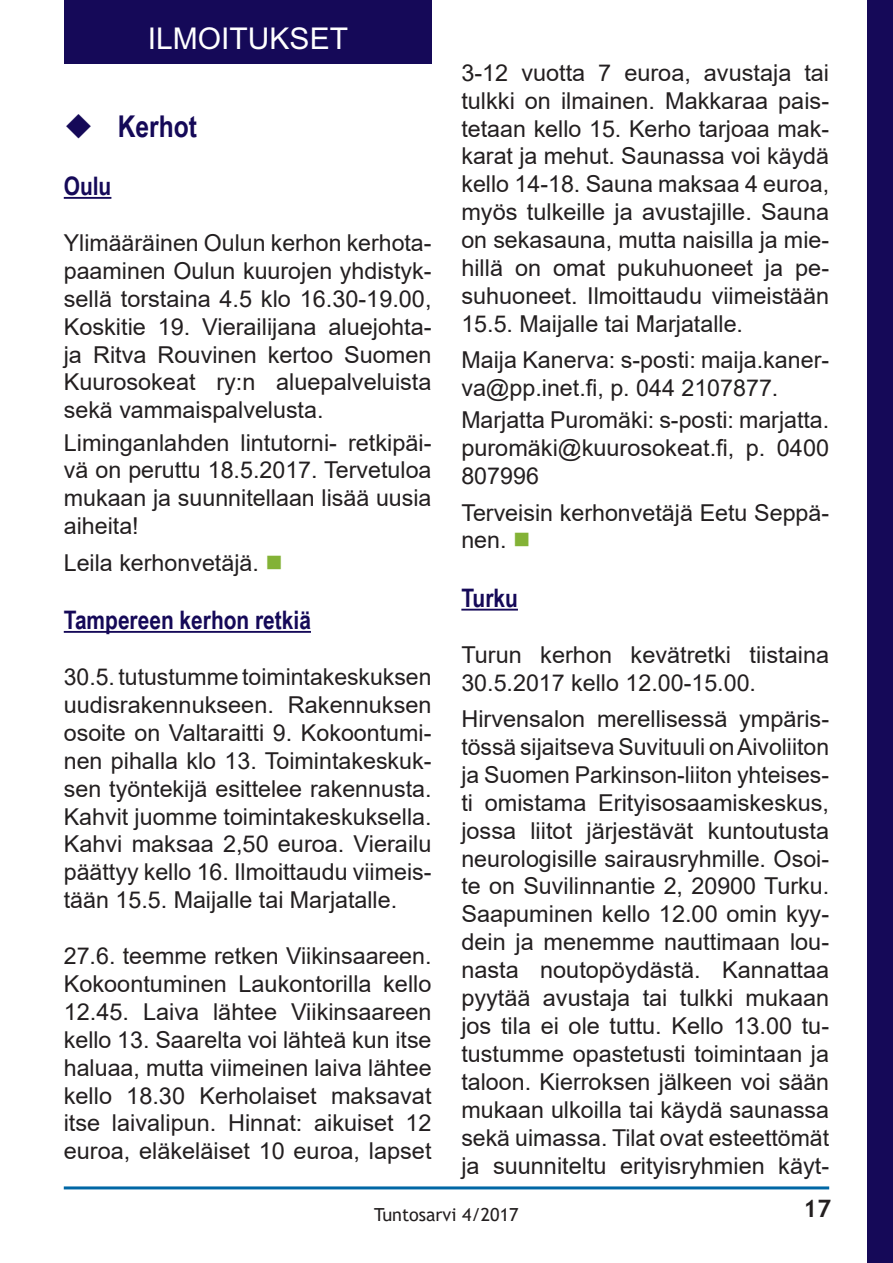
<style>
.page{position:relative;width:893px;height:1263px;background:#fff}
.page>*{position:absolute;margin:0;border:0;box-sizing:border-box;transform-origin:0 0}
.t1{font:30px "Arial";color:#fff}
.t2{font:700 30px "Arial Narrow";color:#150958}
.t3{font:700 25.5px "Arial Narrow";color:#150958}
.t4{font:700 24px "Trebuchet MS";color:#231f20}
.t5{font:23.25px/27.9px "Arial";color:#231f20;text-align:justify}
.t6{font:18px "Trebuchet MS";color:#231f20}
.s1{color:#83b236}
</style>
<div class="page">
<hr style="left:64px;top:1186px;width:765px;height:3px;background:#0067a5">
<hr style="left:64px;top:197px;width:47px;height:2px;background:#150958">
<hr style="left:64px;top:631px;width:247px;height:2px;background:#150958">
<hr style="left:461px;top:609px;width:57px;height:2px;background:#150958">
<div style="left:64px;top:0;width:368px;height:64px;background:#150958"></div>
<div style="left:867px;top:0;width:26px;height:1263px;background:#150958"></div>
<p class="t1" style="left:148px;top:17px;width:202px">ILMOITUKSET</p>
<p class="t2" style="left:118px;top:103px;width:81px">Kerhot</p>
<p class="t3" style="left:64px;top:167px;width:49px">Oulu</p>
<p class="t5" style="left:64px;top:229px;width:369px">Ylimääräinen Oulun kerhon kerhota&shy;paaminen Oulun kuurojen yhdistyk&shy;sellä torstaina 4.5 klo 16.30-19.00, Koskitie 19. Vierailijana aluejohta&shy;ja Ritva Rouvinen kertoo Suomen Kuurosokeat ry:n aluepalveluista sekä vammaispalvelusta.</p>
<p class="t5" style="left:64px;top:428px;width:369px">Liminganlahden lintutorni- retkipäi&shy;vä on peruttu 18.5.2017. Tervetuloa mukaan ja suunnitellaan lisää uusia aiheita!</p>
<p class="t5" style="left:64px;top:548px;width:220px">Leila kerhonvetäjä. <span class="s1">■</span></p>
<p class="t3" style="left:64px;top:601px;width:249px">Tampereen kerhon retkiä</p>
<p class="t5" style="left:64px;top:663px;width:369px">30.5. tutustumme toimintakeskuksen uudisrakennukseen. Rakennuksen osoite on Valtaraitti 9. Kokoontumi&shy;nen pihalla klo 13. Toimintakeskuk&shy;sen työntekijä esittelee rakennusta.<br>Kahvit juomme toimintakeskuksella.<br>Kahvi maksaa 2,50 euroa. Vierailu päättyy kello 16. Ilmoittaudu viimeis&shy;tään 15.5. Maijalle tai Marjatalle.</p>
<p class="t5" style="left:64px;top:942px;width:369px">27.6. teemme retken Viikinsaareen.<br>Kokoontuminen Laukontorilla kello 12.45. Laiva lähtee Viikinsaareen kello 13. Saarelta voi lähteä kun itse haluaa, mutta viimeinen laiva lähtee kello 18.30 Kerholaiset maksavat itse laivalipun. Hinnat: aikuiset 12 euroa, eläkeläiset 10 euroa, lapset</p>
<p class="t5" style="left:461px;top:58px;width:369px">3-12 vuotta 7 euroa, avustaja tai tulkki on ilmainen. Makkaraa pais&shy;tetaan kello 15. Kerho tarjoaa mak&shy;karat ja mehut. Saunassa voi käydä kello 14-18. Sauna maksaa 4 euroa, myös tulkeille ja avustajille. Sauna on sekasauna, mutta naisilla ja mie&shy;hillä on omat pukuhuoneet ja pe&shy;suhuoneet. Ilmoittaudu viimeistään 15.5. Maijalle tai Marjatalle.</p>
<p class="t5" style="left:461px;top:346px;width:369px">Maija Kanerva: s-posti: maija.kaner&shy;va@pp.inet.fi, p. 044 2107877.</p>
<p class="t5" style="left:461px;top:406px;width:369px">Marjatta Puromäki: s-posti: marjatta. puromäki@kuurosokeat.fi, p. 0400<br>807996</p>
<p class="t5" style="left:461px;top:498px;width:369px">Terveisin kerhonvetäjä Eetu Seppä&shy;nen. <span class="s1">■</span></p>
<p class="t3" style="left:461px;top:579px;width:58px">Turku</p>
<p class="t5" style="left:461px;top:640px;width:369px">Turun kerhon kevätretki tiistaina<br>30.5.2017 kello 12.00-15.00.</p>
<p class="t5" style="left:461px;top:705px;width:369px">Hirvensalon merellisessä ympäris&shy;tössä sijaitseva Suvituuli on Aivoliiton ja Suomen Parkinson-liiton yhteises&shy;ti omistama Erityisosaamiskeskus, jossa liitot järjestävät kuntoutusta neurologisille sairausryhmille. Osoi&shy;te on Suvilinnantie 2, 20900 Turku.<br>Saapuminen kello 12.00 omin kyy&shy;dein ja menemme nauttimaan lou&shy;nasta noutopöydästä. Kannattaa pyytää avustaja tai tulkki mukaan jos tila ei ole tuttu. Kello 13.00 tu&shy;tustumme opastetusti toimintaan ja taloon. Kierroksen jälkeen voi sään mukaan ulkoilla tai käydä saunassa sekä uimassa. Tilat ovat esteettömät ja suunniteltu erityisryhmien käyt-</p>
<p class="t6" style="left:374px;top:1203px;width:146px">Tuntosarvi 4/2017</p>
<p class="t4" style="left:803px;top:1193px;width:30px">17</p>
</div>
